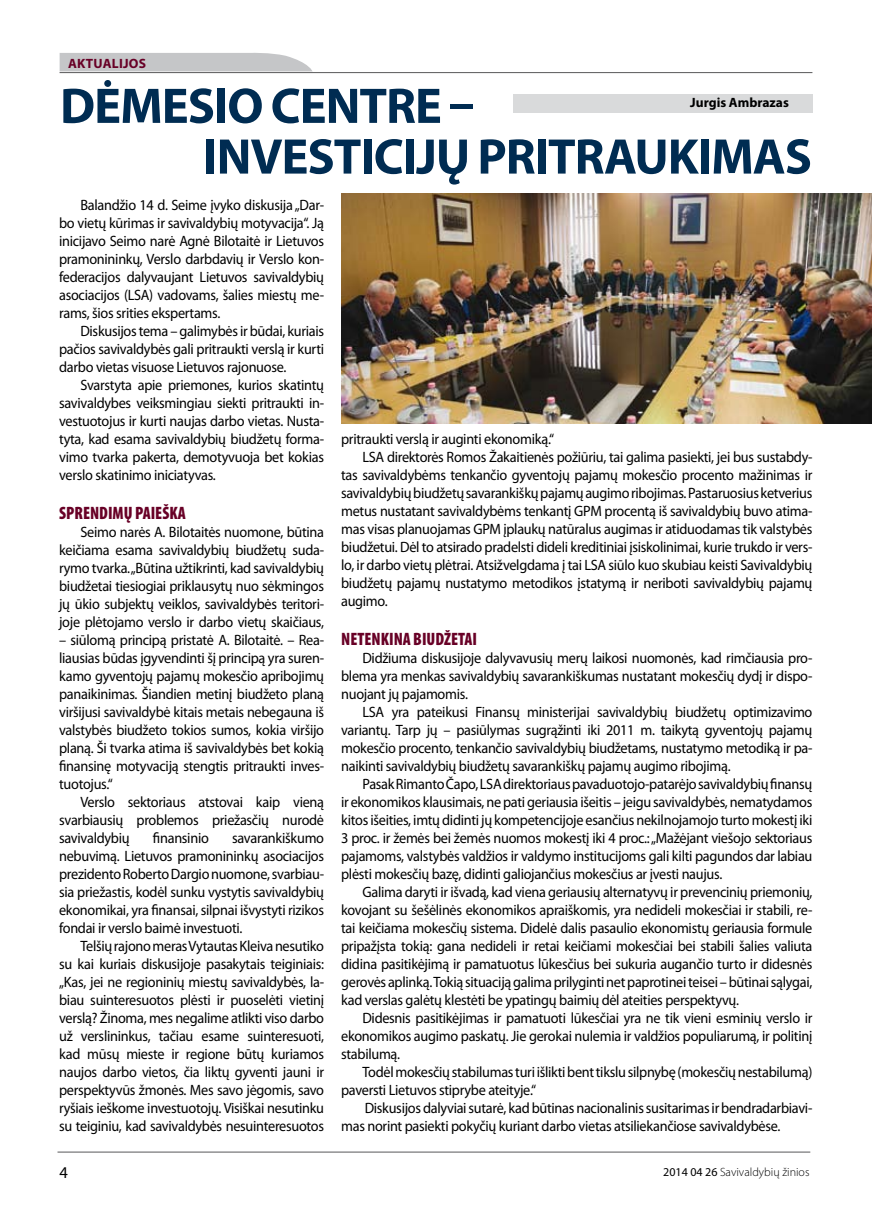
<style>
.page{position:relative;width:872px;height:1212px;background:#fff}
.page>*{position:absolute;margin:0;border:0;box-sizing:border-box;transform-origin:0 0}
.t1{font:700 50.4px/50.7px "Myriad Pro";letter-spacing:-.02em;color:#002c52}
.t2{font:900 condensed 18px "Myriad Pro";color:#680026;scale:.95 1}
.t3{font:15px/18px "Myriad Pro";letter-spacing:-.02em;color:#000;text-align:justify;scale:.95 1}
.t4{font:700 13.5px "Myriad Pro";color:#000}
.t5{font:700 13.5px "Myriad Pro";letter-spacing:.02em;color:#680026}
.t6{font:300 12px "Myriad Pro";color:#000}
.s1{font-weight:400}
</style>
<div class="page">
<hr style="left:60px;top:72px;width:752px;height:1px;background:#58585a">
<svg style="left:60px;top:52px;width:252px;height:19px;background:#cacbcd"></svg>
<hr style="left:57px;top:1152px;width:753px;height:1px;background:#58585a">
<div style="left:513px;top:95px;width:299px;height:18px;background:#d9dadb"></div>
<img style="left:341px;top:194px;width:531px;height:229px">
<p class="t5" style="left:68px;top:55px;width:79px">AKTUALIJOS</p>
<h1 class="t1" style="left:203px;top:79px;width:610px;text-indent:-143px">DĖMESIO CENTRE –<br>INVESTICIJŲ PRITRAUKIMAS</h1>
<p class="t3" style="left:59px;top:195px;width:280px;text-indent:21px">Balandžio 14 d. Seime įvyko diskusija „Dar&shy;bo vietų kūrimas ir savivaldybių motyvacija“. Ją inicijavo Seimo narė Agnė Bilotaitė ir Lietuvos pramonininkų, Verslo darbdavių ir Verslo kon&shy;federacijos dalyvaujant Lietuvos savivaldybių asociacijos (LSA) vadovams, šalies miestų me&shy;rams, šios srities ekspertams.</p>
<p class="t3" style="left:59px;top:321px;width:280px;text-indent:21px">Diskusijos tema – galimybės ir būdai, kuriais pačios savivaldybės gali pritraukti verslą ir kurti darbo vietas visuose Lietuvos rajonuose.</p>
<p class="t3" style="left:59px;top:375px;width:280px;text-indent:21px">Svarstyta apie priemones, kurios skatintų savivaldybes veiksmingiau siekti pritraukti in&shy;vestuotojus ir kurti naujas darbo vietas. Nusta&shy;tyta, kad esama savivaldybių biudžetų forma&shy;vimo tvarka pakerta, demotyvuoja bet kokias verslo skatinimo iniciatyvas.</p>
<p class="t2" style="left:59px;top:502px;width:135px">SPRENDIMŲ PAIEŠKA</p>
<p class="t3" style="left:59px;top:523px;width:280px;text-indent:21px">Seimo narės A. Bilotaitės nuomone, būtina keičiama esama savivaldybių biudžetų suda&shy;rymo tvarka. „Būtina užtikrinti, kad savivaldybių biudžetai tiesiogiai priklausytų nuo sėkmingos jų ūkio subjektų veiklos, savivaldybės teritori&shy;joje plėtojamo verslo ir darbo vietų skaičiaus,</p>
<p class="t3" style="left:59px;top:631px;width:280px">– siūlomą principą pristatė A. Bilotaitė. – Rea&shy;liausias būdas įgyvendinti šį principą yra suren&shy;kamo gyventojų pajamų mokesčio apribojimų panaikinimas. Šiandien metinį biudžeto planą viršijusi savivaldybė kitais metais nebegauna iš valstybės biudžeto tokios sumos, kokia viršijo planą. Ši tvarka atima iš savivaldybės bet kokią finansinę motyvaciją stengtis pritraukti inves&shy;tuotojus.“</p>
<p class="t3" style="left:59px;top:793px;width:280px;text-indent:21px">Verslo sektoriaus atstovai kaip vieną svarbiausių problemos priežasčių nurodė savivaldybių</p>
<p class="t4" style="left:690px;top:94px;width:100px">JURGIS AMBRAZAS</p>
<p class="t3" style="left:341px;top:429px;width:226px">pritraukti verslą ir auginti ekonomiką.“</p>
<p class="t3" style="left:362px;top:447px;width:475px">LSA direktorės Romos Žakaitienės požiūriu, tai galima pasiekti, jei bus sustabdy-</p>
<p class="t3" style="left:341px;top:465px;width:497px">tas savivaldybėms tenkančio gyventojų pajamų mokesčio procento mažinimas ir</p>
<p class="t3" style="left:341px;top:483px;width:497px">savivaldybių biudžetų savarankiškų pajamų augimo ribojimas. Pastaruosius ketverius</p>
<p class="t3" style="left:341px;top:501px;width:497px">metus nustatant savivaldybėms tenkantį GPM procentą iš savivaldybių buvo atima-</p>
<p class="t3" style="left:341px;top:519px;width:497px">mas visas planuojamas GPM įplaukų natūralus augimas ir atiduodamas tik valstybės</p>
<p class="t3" style="left:341px;top:537px;width:497px">biudžetui. Dėl to atsirado pradelsti dideli kreditiniai įsiskolinimai, kurie trukdo ir vers-</p>
<p class="t3" style="left:341px;top:555px;width:497px">lo, ir darbo vietų plėtrai. Atsižvelgdama į tai LSA siūlo kuo skubiau keisti Savivaldybių</p>
<p class="t3" style="left:341px;top:573px;width:497px">biudžetų pajamų nustatymo metodikos įstatymą ir neriboti savivaldybių pajamų</p>
<p class="t3" style="left:341px;top:591px;width:50px">augimo.</p>
<p class="t2" style="left:341px;top:628px;width:145px">NETENKINA BIUDŽETAI</p>
<p class="t3" style="left:341px;top:649px;width:497px;text-indent:21px">Didžiuma diskusijoje dalyvavusių merų laikosi nuomonės, kad rimčiausia pro&shy;blema yra menkas savivaldybių savarankiškumas nustatant mokesčių dydį ir dispo&shy;nuojant jų pajamomis.</p>
<p class="t3" style="left:341px;top:703px;width:497px;text-indent:21px">LSA yra pateikusi Finansų ministerijai savivaldybių biudžetų optimizavimo variantų. Tarp jų – pasiūlymas sugrąžinti iki 2011 m. taikytą gyventojų pajamų mokesčio procento, tenkančio savivaldybių biudžetams, nustatymo metodiką ir pa&shy;naikinti savivaldybių biudžetų savarankiškų pajamų augimo ribojimą.</p>
<p class="t3" style="left:341px;top:775px;width:497px;text-indent:21px">Pasak Rimanto Čapo, LSA direktoriaus pavaduotojo-patarėjo savivaldybių finansų ir ekonomikos klausimais, ne pati geriausia išeitis – jeigu savivaldybės, nematydamos kitos išeities, imtų didinti jų kompetencijoje esančius nekilnojamojo turto mokestį iki 3 proc. ir žemės bei žemės nuomos mokestį iki 4 proc.: „Mažėjant viešojo sektoriaus pajamoms, valstybės valdžios ir valdymo institucijoms gali kilti pagundos dar labiau plėsti mokesčių bazę, didinti galiojančius mokesčius ar įvesti naujus.</p>
<p class="t3" style="left:341px;top:883px;width:497px;text-indent:21px">Galima daryti ir išvadą, kad viena geriausių alternatyvų ir prevencinių priemonių, kovojant su šešėlinės ekonomikos apraiškomis, yra nedideli mokesčiai ir stabili, re&shy;tai keičiama mokesčių sistema. Didelė dalis pasaulio ekonomistų geriausia formule pripažįsta tokią: gana nedideli ir retai keičiami mokesčiai bei stabili šalies valiuta didina pasitikėjimą ir pamatuotus lūkesčius bei sukuria augančio turto ir didesnės gerovės aplinką. Tokią situaciją galima prilyginti net paprotinei teisei – būtinai sąlygai, kad verslas galėtų klestėti be ypatingų baimių dėl ateities perspektyvų.</p>
<p class="t3" style="left:341px;top:1009px;width:497px;text-indent:21px">Didesnis pasitikėjimas ir pamatuoti lūkesčiai yra ne tik vieni esminių verslo ir ekonomikos augimo paskatų. Jie gerokai nulemia ir valdžios populiarumą, ir politinį stabilumą.</p>
<p class="t3" style="left:341px;top:1063px;width:497px;text-indent:21px">Todėl mokesčių stabilumas turi išlikti bent tikslu silpnybę (mokesčių nestabilumą) paversti Lietuvos stiprybe ateityje.“</p>
<p class="t3" style="left:341px;top:1099px;width:497px;text-indent:24px">Diskusijos dalyviai sutarė, kad būtinas nacionalinis susitarimas ir bendradarbiavi&shy;mas norint pasiekti pokyčių kuriant darbo vietas atsiliekančiose savivaldybėse.</p>
<p class="t3" style="left:153px;top:829px;width:60px">finansinio</p>
<p class="t3" style="left:59px;top:829px;width:280px;text-indent:173px">savarankiškumo nebuvimą. Lietuvos pramonininkų asociacijos prezidento Roberto Dargio nuomone, svarbiau&shy;sia priežastis, kodėl sunku vystytis savivaldybių ekonomikai, yra finansai, silpnai išvystyti rizikos fondai ir verslo baimė investuoti.</p>
<p class="t3" style="left:59px;top:937px;width:280px;text-indent:21px">Telšių rajono meras Vytautas Kleiva nesutiko su kai kuriais diskusijoje pasakytais teiginiais: „Kas, jei ne regioninių miestų savivaldybės, la&shy;biau suinteresuotos plėsti ir puoselėti vietinį verslą? Žinoma, mes negalime atlikti viso darbo už verslininkus, tačiau esame suinteresuoti, kad mūsų mieste ir regione būtų kuriamos naujos darbo vietos, čia liktų gyventi jauni ir perspektyvūs žmonės. Mes savo jėgomis, savo ryšiais ieškome investuotojų. Visiškai nesutinku su teiginiu, kad savivaldybės nesuinteresuotos</p>
<p class="t6" style="left:663px;top:1165px;width:148px"><span class="s1">2014 04 26</span> Savivaldybių žinios</p>
</div>
